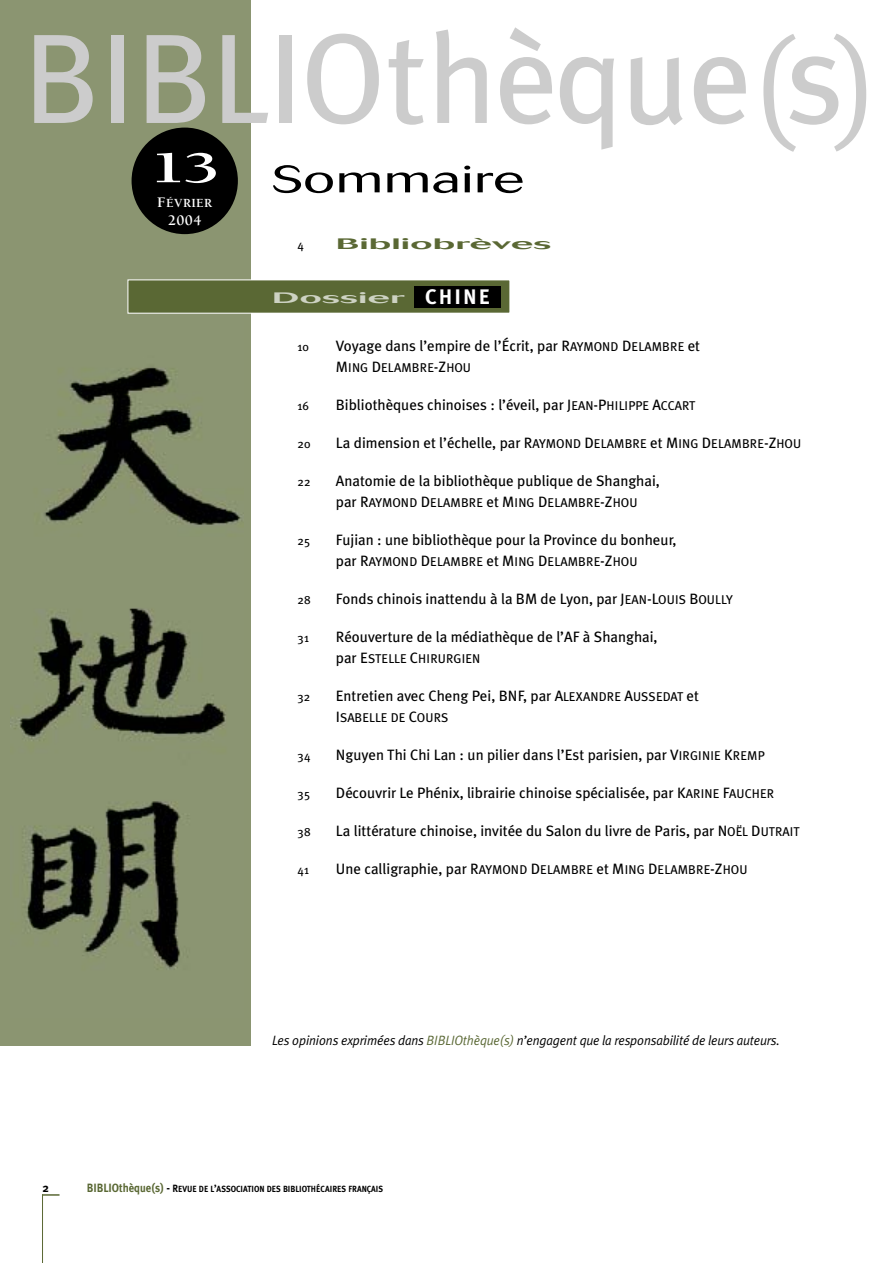
<style>
.page{position:relative;width:893px;height:1263px;background:#fff}
.page>*{position:absolute;margin:0;border:0;box-sizing:border-box;transform-origin:0 0}
.t1{font:127.5px "Meta Plus";letter-spacing:-.02em;color:#ccc}
.t2{font:300 37.5px "Cosmos";color:#000;scale:1.5 1}
.t3{font:700 21px "Meta Plus";letter-spacing:.1em;color:#fff}
.t4{font:15px "Meta Plus";color:#000}
.t5{font:500 15px "Cosmos";color:#5a6834;scale:2.5 1}
.t6{font:500 15px "Cosmos";color:#cdd2c2;scale:2.5 1}
.t7{font:700 15px "Berkeley";color:#fff}
.t8{font:italic 13.5px "Meta Plus Normal";letter-spacing:-.01em;color:#000;scale:.95 1}
.t9{font:12.75px "Meta Plus";letter-spacing:.01em;color:#000}
.t10{font:700 12.75px "Berkeley";letter-spacing:.03em;color:#fff}
.t11{font:12px "Meta Plus";color:#000}
.t12{font:700 12px "Meta Plus";color:#000}
.t13{font:700 8.85px "Meta Plus";color:#000;scale:.9 1}
.s1{font-family:"Meta Plus Normal"}
.s2{font-size:15px}
.s3{font-size:12.75px}
.s4{color:#5a6834}
.s5{font-size:12px;color:#5a6834}
.s6{font-size:12px}
.s7{font-size:10.5px}
</style>
<div class="page">
<hr style="left:42px;top:1194px;width:1px;height:69px;background:#5a6834">
<svg style="left:43px;top:1194px;width:17px;height:2px"></svg>
<div style="left:0;top:0;width:251px;height:1046px;background:#8b9571"></div>
<img style="left:10px;top:367px;width:232px;height:603px">
<div style="left:132px;top:128px;width:106px;height:106px;background:#000;border-radius:50%"></div>
<div style="left:128px;top:280px;width:381px;height:33px;background:#5a6834"></div>
<div style="left:128px;top:279px;width:382px;height:35px;border:1px solid #fff"></div>
<div style="left:415px;top:286px;width:86px;height:21px;background:#000"></div>
<h1 class="t1" style="left:23px;top:4px;width:857px">BIBLIOthèque<span class="s1">(</span>s<span class="s1">)</span></h1>
<h2 class="t2" style="left:150px;top:164px;width:251px"><sup>13</sup> Sommaire</h2>
<p class="t10" style="left:157px;top:198px;width:57px"><span class="s2">F</span>ÉVRIER</p>
<p class="t7" style="left:168px;top:214px;width:35px">2004</p>
<p class="t11" style="left:298px;top:238px;width:8px">4</p>
<p class="t5" style="left:336px;top:238px;width:88px">Bibliobrèves</p>
<p class="t6" style="left:272px;top:292px;width:54px">Dossier</p>
<h3 class="t3" style="left:425px;top:285px;width:67px">CHINE</h3>
<p class="t11" style="left:298px;top:340px;width:13px">10</p>
<p class="t4" style="left:336px;top:337px;width:366px">Voyage dans l’empire de l’Écrit, par R<span class="s3">AYMOND</span> D<span class="s3">ELAMBRE</span> et</p>
<p class="t9" style="left:336px;top:360px;width:137px"><span class="s2">M</span>ING <span class="s2">D</span>ELAMBRE<span class="s2">-Z</span>HOU</p>
<p class="t11" style="left:298px;top:399px;width:13px">16</p>
<p class="t4" style="left:336px;top:396px;width:361px">Bibliothèques chinoises : l’éveil, par J<span class="s3">EAN</span>-P<span class="s3">HILIPPE</span> A<span class="s3">CCART</span></p>
<p class="t11" style="left:298px;top:437px;width:14px">20</p>
<p class="t4" style="left:336px;top:434px;width:467px">La dimension et l’échelle, par R<span class="s3">AYMOND</span> D<span class="s3">ELAMBRE</span> et M<span class="s3">ING</span> D<span class="s3">ELAMBRE</span>-Z<span class="s3">HOU</span></p>
<p class="t11" style="left:298px;top:475px;width:14px">22</p>
<p class="t4" style="left:336px;top:472px;width:325px">Anatomie de la bibliothèque publique de Shanghai,</p>
<p class="t9" style="left:336px;top:495px;width:303px"><span class="s2">par R</span>AYMOND <span class="s2">D</span>ELAMBRE <span class="s2">et M</span>ING <span class="s2">D</span>ELAMBRE<span class="s2">-Z</span>HOU</p>
<p class="t11" style="left:298px;top:534px;width:14px">25</p>
<p class="t4" style="left:336px;top:531px;width:342px">Fujian : une bibliothèque pour la Province du bonheur,</p>
<p class="t9" style="left:336px;top:554px;width:303px"><span class="s2">par R</span>AYMOND <span class="s2">D</span>ELAMBRE <span class="s2">et M</span>ING <span class="s2">D</span>ELAMBRE<span class="s2">-Z</span>HOU</p>
<p class="t11" style="left:298px;top:593px;width:15px">28</p>
<p class="t4" style="left:336px;top:590px;width:398px">Fonds chinois inattendu à la BM de Lyon, par J<span class="s3">EAN</span>-L<span class="s3">OUIS</span> B<span class="s3">OULLY</span></p>
<p class="t11" style="left:298px;top:631px;width:13px">31</p>
<p class="t4" style="left:336px;top:628px;width:323px">Réouverture de la médiathèque de l’AF à Shanghai,</p>
<p class="t9" style="left:336px;top:651px;width:146px"><span class="s2">par E</span>STELLE <span class="s2">C</span>HIRURGIEN</p>
<p class="t11" style="left:298px;top:690px;width:14px">32</p>
<p class="t4" style="left:336px;top:687px;width:365px">Entretien avec Cheng Pei, BNF, par A<span class="s3">LEXANDRE</span> A<span class="s3">USSEDAT</span> et</p>
<p class="t9" style="left:336px;top:710px;width:114px"><span class="s2">I</span>SABELLE DE <span class="s2">C</span>OURS</p>
<p class="t11" style="left:298px;top:749px;width:14px">34</p>
<p class="t4" style="left:336px;top:746px;width:430px">Nguyen Thi Chi Lan : un pilier dans l’Est parisien, par V<span class="s3">IRGINIE</span> K<span class="s3">REMP</span></p>
<p class="t11" style="left:298px;top:787px;width:14px">35</p>
<p class="t4" style="left:336px;top:784px;width:440px">Découvrir Le Phénix, librairie chinoise spécialisée, par K<span class="s3">ARINE</span> F<span class="s3">AUCHER</span></p>
<p class="t11" style="left:298px;top:825px;width:14px">38</p>
<p class="t4" style="left:336px;top:822px;width:465px">La littérature chinoise, invitée du Salon du livre de Paris, par N<span class="s3">OËL</span> D<span class="s3">UTRAIT</span></p>
<p class="t11" style="left:298px;top:863px;width:13px">41</p>
<p class="t4" style="left:336px;top:860px;width:413px">Une calligraphie, par R<span class="s3">AYMOND</span> D<span class="s3">ELAMBRE</span> et M<span class="s3">ING</span> D<span class="s3">ELAMBRE</span>-Z<span class="s3">HOU</span></p>
<p class="t8" style="left:272px;top:1033px;width:536px">Les opinions exprimées dans <span class="s4">BIBLIOthèque(s)</span> n’engagent que la responsabilité de leurs auteurs.</p>
<p class="t12" style="left:43px;top:1180px;width:8px">2</p>
<p class="t13" style="left:87px;top:1183px;width:331px"><span class="s5">BIBLIOthèque(s)</span> <span class="s6">-</span> <span class="s7">R</span>EVUE DE L<span class="s7">’</span>ASSOCIATION DES BIBLIOTHÉCAIRES FRANÇAIS</p>
</div>
